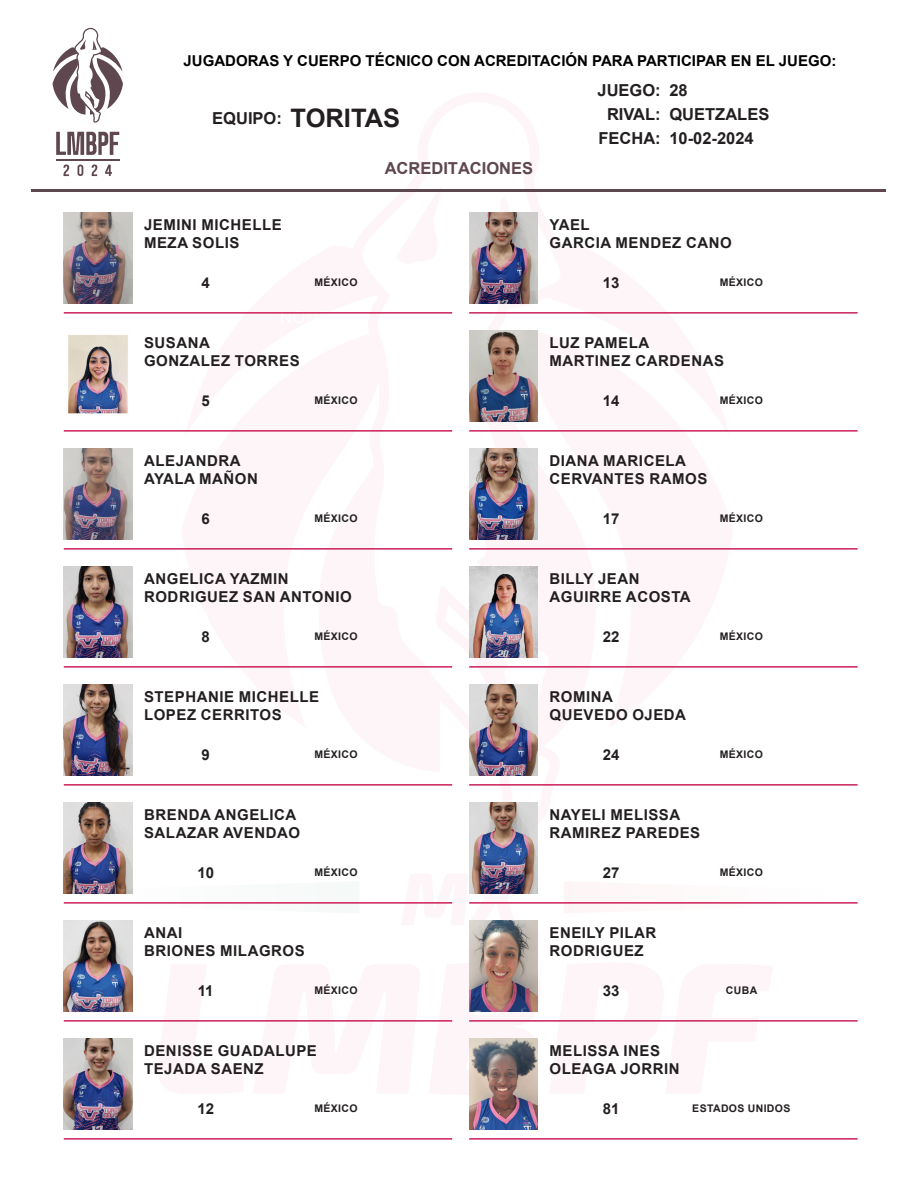
<style>
.page{position:relative;width:918px;height:1188px;background:#fff}
.page>*{position:absolute;margin:0;border:0;box-sizing:border-box;transform-origin:0 0}
.t1{font:700 25.5px "Arial";color:#231f20}
.t2{font:700 16.5px/24px "Arial";color:#231f20}
.t3{font:700 16.5px "Arial";color:#5e474f}
.t4{font:700 15px "Arial";letter-spacing:.035em;color:#231f20}
.t5{font:700 15px "Arial";color:#000}
.t6{font:700 10.5px "Arial";letter-spacing:.035em;color:#231f20}
</style>
<div class="page">
<svg style="left:452px;top:893px;width:82px;height:28px"></svg>
<svg style="left:89px;top:870px;width:44px;height:54px"></svg>
<svg style="left:452px;top:212px;width:86px;height:591px"></svg>
<hr style="left:32px;top:189px;width:854px;height:3px;background:#5e474f">
<svg style="left:53px;top:28px;width:70px;height:95px"></svg>
<svg style="left:56px;top:132px;width:63px;height:23px"></svg>
<svg style="left:63px;top:165px;width:6px;height:11px"></svg>
<svg style="left:77px;top:165px;width:6px;height:11px"></svg>
<svg style="left:92px;top:165px;width:5px;height:11px"></svg>
<svg style="left:105px;top:165px;width:7px;height:11px"></svg>
<hr style="left:56px;top:159px;width:64px;height:1px;background:#5e474f">
<img style="left:64px;top:213px;width:68px;height:90px">
<hr style="left:64px;top:312px;width:388px;height:2px;background:#cc1f56">
<img style="left:68px;top:335px;width:60px;height:79px">
<hr style="left:64px;top:430px;width:388px;height:2px;background:#cc1f56">
<img style="left:64px;top:449px;width:68px;height:90px">
<hr style="left:64px;top:548px;width:388px;height:2px;background:#cc1f56">
<img style="left:64px;top:567px;width:68px;height:90px">
<hr style="left:64px;top:666px;width:388px;height:2px;background:#cc1f56">
<img style="left:64px;top:685px;width:68px;height:90px">
<hr style="left:64px;top:784px;width:388px;height:2px;background:#cc1f56">
<img style="left:64px;top:803px;width:68px;height:90px">
<hr style="left:64px;top:902px;width:388px;height:2px;background:#cc1f56">
<img style="left:64px;top:921px;width:68px;height:90px">
<hr style="left:64px;top:1020px;width:388px;height:2px;background:#cc1f56">
<img style="left:64px;top:1039px;width:68px;height:90px">
<hr style="left:64px;top:1138px;width:388px;height:2px;background:#cc1f56">
<img style="left:469px;top:213px;width:69px;height:90px">
<hr style="left:469px;top:312px;width:389px;height:2px;background:#cc1f56">
<img style="left:469px;top:331px;width:69px;height:90px">
<hr style="left:469px;top:430px;width:389px;height:2px;background:#cc1f56">
<img style="left:469px;top:449px;width:69px;height:90px">
<hr style="left:469px;top:548px;width:389px;height:2px;background:#cc1f56">
<img style="left:469px;top:567px;width:69px;height:90px">
<hr style="left:469px;top:666px;width:389px;height:2px;background:#cc1f56">
<img style="left:469px;top:685px;width:69px;height:90px">
<hr style="left:469px;top:784px;width:389px;height:2px;background:#cc1f56">
<img style="left:469px;top:803px;width:69px;height:90px">
<hr style="left:469px;top:902px;width:389px;height:2px;background:#cc1f56">
<img style="left:469px;top:921px;width:69px;height:90px">
<hr style="left:469px;top:1020px;width:389px;height:2px;background:#cc1f56">
<img style="left:469px;top:1039px;width:69px;height:90px">
<hr style="left:469px;top:1138px;width:389px;height:2px;background:#cc1f56">
<p class="t5" style="left:184px;top:51px;width:654px">JUGADORAS Y CUERPO TÉCNICO CON ACREDITACIÓN PARA PARTICIPAR EN EL JUEGO:</p>
<p class="t2" style="left:669px;top:79px;width:101px">28<br>QUETZALES<br>10-02-2024</p>
<p class="t2" style="left:598px;top:79px;width:65px;text-align:center">JUEGO:<br>RIVAL:<br>FECHA:</p>
<h1 class="t1" style="left:291px;top:101px;width:111px">TORITAS</h1>
<p class="t2" style="left:212px;top:107px;width:71px">EQUIPO:</p>
<p class="t4" style="left:144px;top:214px;width:139px">JEMINI MICHELLE</p>
<p class="t4" style="left:144px;top:232px;width:97px">MEZA SOLIS</p>
<p class="t4" style="left:202px;top:272px;width:10px">4</p>
<p class="t6" style="left:314px;top:275px;width:45px">MÉXICO</p>
<p class="t4" style="left:144px;top:332px;width:67px">SUSANA</p>
<p class="t4" style="left:144px;top:350px;width:157px">GONZALEZ TORRES</p>
<p class="t4" style="left:202px;top:390px;width:10px">5</p>
<p class="t6" style="left:314px;top:393px;width:45px">MÉXICO</p>
<p class="t4" style="left:144px;top:450px;width:98px">ALEJANDRA</p>
<p class="t4" style="left:144px;top:468px;width:115px">AYALA MAÑON</p>
<p class="t4" style="left:202px;top:508px;width:10px">6</p>
<p class="t6" style="left:314px;top:511px;width:45px">MÉXICO</p>
<p class="t4" style="left:144px;top:568px;width:146px">ANGELICA YAZMIN</p>
<p class="t4" style="left:144px;top:586px;width:209px">RODRIGUEZ SAN ANTONIO</p>
<p class="t4" style="left:202px;top:626px;width:10px">8</p>
<p class="t6" style="left:314px;top:629px;width:45px">MÉXICO</p>
<p class="t4" style="left:144px;top:686px;width:177px">STEPHANIE MICHELLE</p>
<p class="t4" style="left:144px;top:704px;width:139px">LOPEZ CERRITOS</p>
<p class="t4" style="left:202px;top:744px;width:10px">9</p>
<p class="t6" style="left:314px;top:747px;width:45px">MÉXICO</p>
<p class="t4" style="left:144px;top:804px;width:154px">BRENDA ANGELICA</p>
<p class="t4" style="left:144px;top:822px;width:157px">SALAZAR AVENDAO</p>
<p class="t4" style="left:197px;top:862px;width:18px">10</p>
<p class="t6" style="left:314px;top:865px;width:45px">MÉXICO</p>
<p class="t4" style="left:144px;top:922px;width:40px">ANAI</p>
<p class="t4" style="left:144px;top:940px;width:162px">BRIONES MILAGROS</p>
<p class="t4" style="left:198px;top:980px;width:17px">11</p>
<p class="t6" style="left:314px;top:983px;width:45px">MÉXICO</p>
<p class="t4" style="left:144px;top:1040px;width:174px">DENISSE GUADALUPE</p>
<p class="t4" style="left:144px;top:1058px;width:121px">TEJADA SAENZ</p>
<p class="t4" style="left:197px;top:1098px;width:18px">12</p>
<p class="t6" style="left:314px;top:1101px;width:45px">MÉXICO</p>
<p class="t3" style="left:385px;top:156px;width:150px">ACREDITACIONES</p>
<p class="t4" style="left:550px;top:214px;width:42px">YAEL</p>
<p class="t4" style="left:550px;top:232px;width:184px">GARCIA MENDEZ CANO</p>
<p class="t4" style="left:603px;top:272px;width:18px">13</p>
<p class="t6" style="left:720px;top:275px;width:45px">MÉXICO</p>
<p class="t4" style="left:550px;top:332px;width:101px">LUZ PAMELA</p>
<p class="t4" style="left:550px;top:350px;width:176px">MARTINEZ CARDENAS</p>
<p class="t4" style="left:603px;top:390px;width:18px">14</p>
<p class="t6" style="left:720px;top:393px;width:45px">MÉXICO</p>
<p class="t4" style="left:550px;top:450px;width:138px">DIANA MARICELA</p>
<p class="t4" style="left:550px;top:468px;width:159px">CERVANTES RAMOS</p>
<p class="t4" style="left:603px;top:508px;width:18px">17</p>
<p class="t6" style="left:720px;top:511px;width:45px">MÉXICO</p>
<p class="t4" style="left:550px;top:568px;width:92px">BILLY JEAN</p>
<p class="t4" style="left:550px;top:586px;width:143px">AGUIRRE ACOSTA</p>
<p class="t4" style="left:603px;top:626px;width:18px">22</p>
<p class="t6" style="left:720px;top:629px;width:45px">MÉXICO</p>
<p class="t4" style="left:550px;top:686px;width:65px">ROMINA</p>
<p class="t4" style="left:550px;top:704px;width:138px">QUEVEDO OJEDA</p>
<p class="t4" style="left:603px;top:744px;width:18px">24</p>
<p class="t6" style="left:720px;top:747px;width:45px">MÉXICO</p>
<p class="t4" style="left:550px;top:804px;width:132px">NAYELI MELISSA</p>
<p class="t4" style="left:550px;top:822px;width:152px">RAMIREZ PAREDES</p>
<p class="t4" style="left:603px;top:862px;width:18px">27</p>
<p class="t6" style="left:720px;top:865px;width:45px">MÉXICO</p>
<p class="t4" style="left:550px;top:922px;width:108px">ENEILY PILAR</p>
<p class="t4" style="left:550px;top:940px;width:96px">RODRIGUEZ</p>
<p class="t4" style="left:603px;top:980px;width:18px">33</p>
<p class="t6" style="left:726px;top:983px;width:33px">CUBA</p>
<p class="t4" style="left:550px;top:1040px;width:112px">MELISSA INES</p>
<p class="t4" style="left:550px;top:1058px;width:132px">OLEAGA JORRIN</p>
<p class="t4" style="left:603px;top:1098px;width:18px">81</p>
<p class="t6" style="left:692px;top:1101px;width:100px">ESTADOS UNIDOS</p>
</div>
